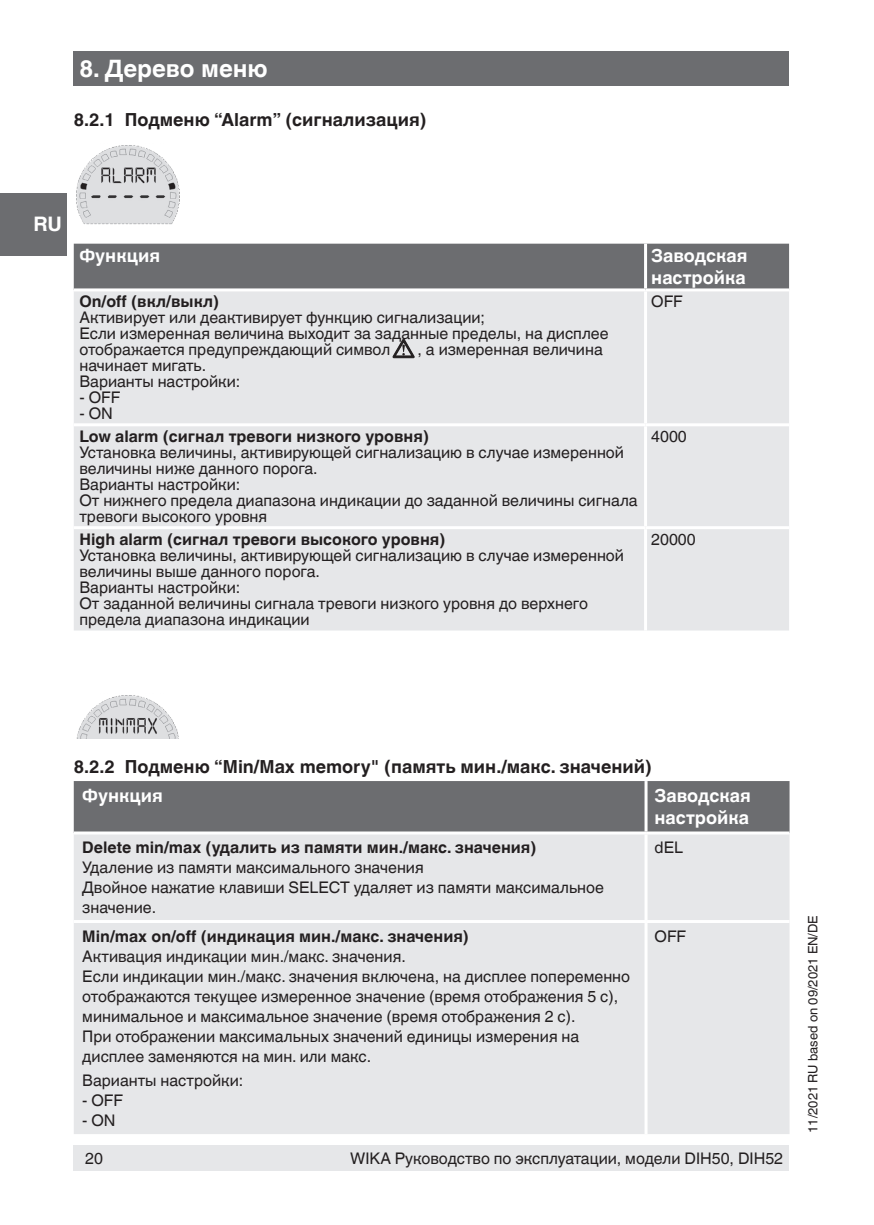
<style>
.page{position:relative;width:874px;height:1225px;background:#fff}
.page>*{position:absolute;margin:0;border:0;box-sizing:border-box;transform-origin:0 0}
.t1{font:700 24px "Helvetica World";color:#fff}
.t2{font:700 20px "Helvetica World";color:#fff}
.t3{font:700 18px "Helvetica World";color:#231f20}
.t4{font:700 18px/22px "Helvetica World";color:#fff}
.t5{font:16px/16px "Helvetica World";color:#231f20}
.t6{font:700 16px "Helvetica World";color:#231f20}
.t7{font:13px "Helvetica World";color:#231f20}
</style>
<div class="page">
<div style="left:74px;top:1145px;width:714px;height:26px;background:#e6e7e9"></div>
<div style="left:74px;top:51px;width:714px;height:34px;background:#6c6d70"></div>
<div style="left:0;top:193px;width:66px;height:62px;background:#6c6d70"></div>
<div style="left:74px;top:244px;width:714px;height:44px;background:#6c6d70"></div>
<div style="left:74px;top:291px;width:714px;height:339px;background:#e6e7e9"></div>
<hr style="left:643px;top:244px;width:3px;height:44px;background:#fff">
<hr style="left:643px;top:291px;width:3px;height:132px;background:#fff">
<hr style="left:74px;top:423px;width:571px;height:3px;background:#fff">
<hr style="left:645px;top:423px;width:143px;height:3px;background:#fff">
<hr style="left:643px;top:426px;width:3px;height:100px;background:#fff">
<hr style="left:74px;top:526px;width:571px;height:3px;background:#fff">
<hr style="left:645px;top:526px;width:143px;height:3px;background:#fff">
<hr style="left:643px;top:529px;width:3px;height:101px;background:#fff">
<svg style="left:393px;top:339px;width:21px;height:19px"></svg>
<div style="left:74px;top:781px;width:715px;height:50px;background:#6c6d70"></div>
<div style="left:74px;top:834px;width:715px;height:300px;background:#e6e7e9"></div>
<hr style="left:644px;top:781px;width:3px;height:50px;background:#fff">
<hr style="left:644px;top:834px;width:3px;height:86px;background:#fff">
<hr style="left:74px;top:920px;width:571px;height:3px;background:#fff">
<hr style="left:645px;top:920px;width:144px;height:3px;background:#fff">
<hr style="left:644px;top:923px;width:3px;height:211px;background:#fff">
<img style="left:76px;top:145px;width:104px;height:80px">
<img style="left:76px;top:695px;width:103px;height:43px">
<h1 class="t1" style="left:79px;top:54px;width:190px">8. Дерево меню</h1>
<p class="t3" style="left:74px;top:110px;width:354px">8.2.1 Подменю “Alarm” (сигнализация)</p>
<p class="t2" style="left:33px;top:213px;width:30px">RU</p>
<p class="t4" style="left:79px;top:245px;width:82px">Функция</p>
<p class="t4" style="left:651px;top:245px;width:98px">Заводская настройка</p>
<p class="t6" style="left:79px;top:292px;width:141px">On/off (вкл/выкл)</p>
<p class="t5" style="left:79px;top:309px;width:530px">Активирует или деактивирует функцию сигнализации;<br>Если измеренная величина выходит за заданные пределы, на дисплее отображается предупреждающий символ</p>
<p class="t5" style="left:651px;top:293px;width:33px">OFF</p>
<p class="t5" style="left:417px;top:341px;width:187px">, а измеренная величина</p>
<p class="t5" style="left:79px;top:357px;width:162px">начинает мигать.<br>Варианты настройки:</p>
<p class="t5" style="left:79px;top:389px;width:42px">- OFF</p>
<p class="t5" style="left:79px;top:405px;width:35px">- ON</p>
<p class="t6" style="left:79px;top:427px;width:351px">Low alarm (сигнал тревоги низкого уровня)</p>
<p class="t5" style="left:79px;top:444px;width:559px">Установка величины, активирующей сигнализацию в случае измеренной величины ниже данного порога.<br>Варианты настройки:<br>От нижнего предела диапазона индикации до заданной величины сигнала тревоги высокого уровня</p>
<p class="t6" style="left:79px;top:530px;width:367px">High alarm (сигнал тревоги высокого уровня)</p>
<p class="t5" style="left:79px;top:547px;width:546px">Установка величины, активирующей сигнализацию в случае измеренной величины выше данного порога.<br>Варианты настройки:<br>От заданной величины сигнала тревоги низкого уровня до верхнего предела диапазона индикации</p>
<p class="t5" style="left:651px;top:428px;width:37px">4000</p>
<p class="t5" style="left:651px;top:531px;width:46px">20000</p>
<p class="t3" style="left:74px;top:756px;width:579px">8.2.2 Подменю “Min/Max memory" (память мин./макс. значений)</p>
<p class="t4" style="left:82px;top:785px;width:82px">Функция</p>
<p class="t4" style="left:654px;top:785px;width:98px">Заводская настройка</p>
<p class="t6" style="left:82px;top:838px;width:455px">Delete min/max (удалить из памяти мин./макс. значения)</p>
<p class="t5" style="left:82px;top:857px;width:523px;line-height:20px">Удаление из памяти максимального значения<br>Двойное нажатие клавиши SELECT удаляет из памяти максимальное значение.</p>
<p class="t5" style="left:654px;top:839px;width:30px">dEL</p>
<p class="t6" style="left:82px;top:926px;width:388px">Min/max on/off (индикация мин./макс. значения)</p>
<p class="t5" style="left:82px;top:946px;width:549px;line-height:20px">Активация индикации мин./макс. значения.<br>Если индикации мин./макс. значения включена, на дисплее попеременно отображаются текущее измеренное значение (время отображения 5 с), минимальное и максимальное значение (время отображения 2 с).<br>При отображении максимальных значений единицы измерения на дисплее заменяются на мин. или макс.</p>
<p class="t5" style="left:82px;top:1072px;width:162px">Варианты настройки:</p>
<p class="t5" style="left:82px;top:1092px;width:42px">- OFF</p>
<p class="t5" style="left:82px;top:1112px;width:35px">- ON</p>
<p class="t5" style="left:654px;top:928px;width:33px">OFF</p>
<p class="t5" style="left:85px;top:1150px;width:19px">20</p>
<p class="t5" style="left:350px;top:1150px;width:434px">WIKA Руководство по эксплуатации, модели DIH50, DIH52</p>
<p class="t7" style="left:805px;top:1132px;width:219px;rotate:-90deg">11/2021 RU based on 09/2021 EN/DE</p>
</div>
